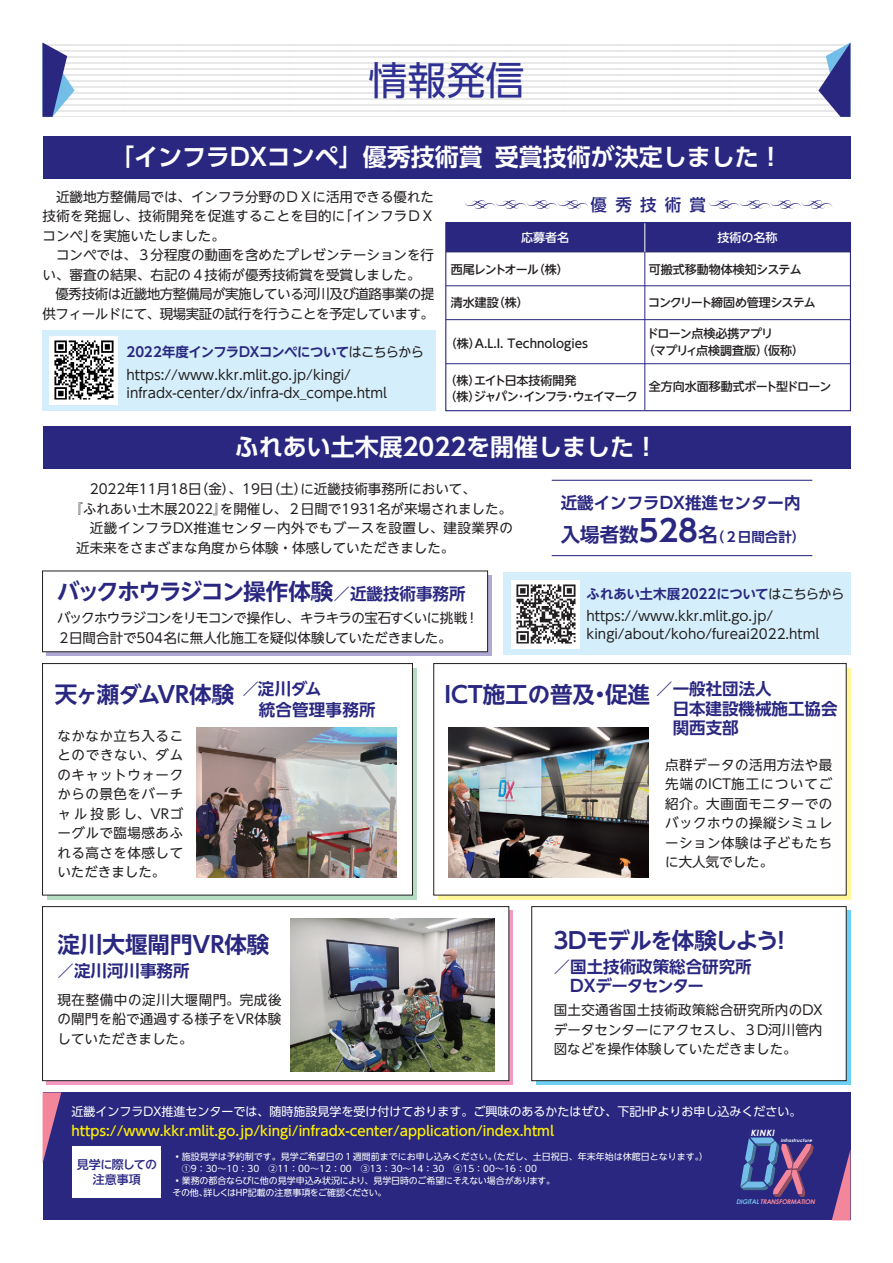
<style>
.page{position:relative;width:893px;height:1263px;background:#fff}
.page>*{position:absolute;margin:0;border:0;box-sizing:border-box;transform-origin:0 0}
.t1{font:39px "UD Shin Go Pro";color:#2e3092}
.t2{font:700 24px "UD Shin Go Pro De";color:#fff}
.t3{font:700 22.5px "UD Shin Go NT Pro De";letter-spacing:-.065em;color:#292780}
.t4{font:700 22.5px "UD Shin Go NT Pro De";letter-spacing:-.01em;color:#292780}
.t5{font:700 22.5px "UD Shin Go NT Pro De";letter-spacing:-.03em;color:#292780}
.t6{font:700 22.5px "UD Shin Go NT Pro De";letter-spacing:-.055em;color:#292780}
.t7{font:700 16.5px/19.5px "UD Shin Go NT Pro De";color:#292780}
.t8{font:700 16.5px "UD Shin Go Pro De";color:#292780}
.t9{font:500 16.5px "UD Shin Go NT Pro";letter-spacing:.5em;color:#292780}
.t10{font:13.5px/19.5px "UD Shin Go NT Pro";color:#231f20;text-align:justify}
.t11{font:500 13.5px "UD Shin Go Pro";color:#fff101}
.t12{font:13.5px/19.5px "UD Shin Go NT Pro";letter-spacing:-.045em;color:#231f20}
.t13{font:700 13.5px "UD Shin Go NT Pro De";letter-spacing:-.025em;color:#292780}
.t14{font:13.5px "UD Shin Go NT Pro";letter-spacing:.035em;color:#231f20}
.t15{font:700 13.5px "UD Shin Go Pro De";color:#292780}
.t16{font:12px "UD Shin Go Pro";color:#fff}
.t17{font:500 12px/16.5px "UD Shin Go NT Pro";letter-spacing:-.035em;color:#231f20}
.t18{font:500 12px "UD Shin Go NT Pro";color:#231f20}
.t19{font:500 12px/16.5px "UD Shin Go NT Pro";letter-spacing:-.095em;color:#231f20}
.t20{font:500 12px "UD Shin Go NT Pro";letter-spacing:-.07em;color:#231f20}
.t21{font:500 12px/15px "UD Shin Go NT Pro";letter-spacing:-.035em;color:#292780;text-align:center}
.t22{font:500 12px "UD Shin Go NT Pro";letter-spacing:-.09em;color:#231f20}
.t23{font:500 12px "UD Shin Go Pro";color:#fff}
.t24{font:9px/12px "UD Shin Go NT Pro";color:#fff}
.t25{font:italic 700 8.7px "Century Gothic";color:#fff}
.t26{font:italic 700 6.45px "Century Gothic";color:#f3869a}
.t27{font:italic 700 4.5px "Century Gothic";color:#fff}
.s1{font-family:"UD Shin Go NT Pro";font-weight:400;color:#231f20}
.s2{font-size:16.5px}
.s3{font-size:19.5px}
.s4{font-size:30px}
.s5{color:#73bde9}
</style>
<div class="page">
<div style="left:43px;top:1092px;width:807px;height:128px;background:#292780"></div>
<svg style="left:43px;top:1092px;width:18px;height:70px"></svg>
<svg style="left:832px;top:1151px;width:18px;height:69px"></svg>
<svg style="left:536px;top:911px;width:314px;height:174px;background:#64bee1"></svg>
<svg style="left:47px;top:911px;width:466px;height:174px;background:#e791b8"></svg>
<svg style="left:438px;top:668px;width:412px;height:231px;background:#dbd487"></svg>
<div style="left:47px;top:668px;width:370px;height:231px;background:linear-gradient(to right,#b3dcc0,#b3dcc0)"></div>
<div style="left:434px;top:663px;width:412px;height:232px;background:#fff;border:1px solid #231f20"></div>
<img style="left:448px;top:728px;width:200px;height:150px">
<div style="left:42px;top:663px;width:371px;height:232px;background:#fff;border:1px solid #231f20"></div>
<div style="left:47px;top:575px;width:445px;height:81px;background:linear-gradient(to right,#afaad3,#afaad3)"></div>
<div style="left:42px;top:571px;width:446px;height:81px;background:#fff;border:1px solid #231f20"></div>
<div style="left:42px;top:906px;width:467px;height:175px;background:#fff;border:1px solid #231f20"></div>
<div style="left:532px;top:906px;width:314px;height:175px;background:#fff;border:1px solid #231f20"></div>
<div style="left:73px;top:1146px;width:88px;height:52px;background:#fff"></div>
<svg style="left:740px;top:1137px;width:74px;height:60px"></svg>
<svg style="left:75px;top:44px;width:743px;height:73px"></svg>
<svg style="left:818px;top:43px;width:32px;height:74px"></svg>
<svg style="left:43px;top:43px;width:32px;height:74px"></svg>
<div style="left:43px;top:136px;width:807px;height:43px;background:#292780"></div>
<div style="left:43px;top:426px;width:807px;height:43px;background:#292780"></div>
<svg style="left:464px;top:200px;width:124px;height:9px"></svg>
<svg style="left:708px;top:200px;width:124px;height:9px"></svg>
<div style="left:43px;top:330px;width:393px;height:81px;background:#d4effb"></div>
<div style="left:446px;top:223px;width:404px;height:29px;background:#292780"></div>
<hr style="left:446px;top:252px;width:404px;height:1px;background:#32336a">
<hr style="left:446px;top:286px;width:404px;height:1px;background:#292780">
<hr style="left:446px;top:319px;width:404px;height:1px;background:#292780">
<hr style="left:446px;top:363px;width:404px;height:1px;background:#292780">
<hr style="left:645px;top:223px;width:1px;height:187px;background:#292780">
<svg style="left:645px;top:224px;width:1px;height:28px"></svg>
<div style="left:445px;top:222px;width:406px;height:189px;border:1px solid #292780"></div>
<img style="left:49px;top:336px;width:69px;height:68px">
<div style="left:503px;top:573px;width:347px;height:82px;background:#d4effb"></div>
<img style="left:511px;top:580px;width:69px;height:68px">
<hr style="left:552px;top:480px;width:260px;height:1px;background:#292780">
<hr style="left:552px;top:555px;width:260px;height:1px;background:#292780">
<img style="left:196px;top:728px;width:200px;height:150px">
<img style="left:291px;top:918px;width:204px;height:153px">
<h1 class="t1" style="left:368px;top:49px;width:157px">情報発信</h1>
<h2 class="t2" style="left:110px;top:138px;width:674px">「インフラDXコンペ」優秀技術賞 受賞技術が決定しました！</h2>
<p class="t10" style="left:43px;top:186px;width:393px;text-align:left">　近畿地方整備局では、インフラ分野のＤＸに活用できる優れた技術を発掘し、技術開発を促進することを目的に「インフラＤＸコンペ」を実施いたしました。<br>　コンペでは、３分程度の動画を含めたプレゼンテーションを行い、審査の結果、右記の４技術が優秀技術賞を受賞しました。　優秀技術は近畿地方整備局が実施している河川及び道路事業の提供フィールドにて、現場実証の試行を行うことを予定しています。</p>
<p class="t13" style="left:127px;top:341px;width:299px">2022年度インフラDXコンペについて<span class="s1">はこちらから</span></p>
<p class="t10" style="left:127px;top:366px;width:262px;line-height:18px">https://www.kkr.mlit.go.jp/kingi/ infradx-center/dx/infra-dx_compe.html</p>
<p class="t9" style="left:591px;top:191px;width:117px">優秀技術賞</p>
<p class="t23" style="left:521px;top:228px;width:49px">応募者名</p>
<p class="t23" style="left:718px;top:228px;width:61px">技術の名称</p>
<p class="t22" style="left:451px;top:259px;width:119px">西尾レントオール（株）</p>
<p class="t17" style="left:451px;top:294px;width:79px">清水建設（株）</p>
<p class="t18" style="left:445px;top:334px;width:145px">（株）A.L.I. Technologies</p>
<p class="t19" style="left:445px;top:372px;width:195px">（株）エイト日本技術開発<br>（株）ジャパン･インフラ･ウェイマーク</p>
<p class="t18" style="left:649px;top:259px;width:155px">可搬式移動物体検知システム</p>
<p class="t20" style="left:648px;top:293px;width:169px">コンクリート締固め管理システム</p>
<p class="t17" style="left:643px;top:325px;width:163px;text-indent:4px">ドローン点検必携アプリ<br>（マプリィ点検調査版）（仮称）</p>
<p class="t17" style="left:649px;top:378px;width:184px">全方向水面移動式ボート型ドローン</p>
<h2 class="t2" style="left:235px;top:428px;width:425px">ふれあい土木展2022を開催しました！</h2>
<p class="t10" style="left:76px;top:479px;width:401px">　2022年11月18日（金）、19日（土）に近畿技術事務所において、</p>
<p class="t10" style="left:70px;top:498px;width:444px">『ふれあい土木展2022』を開催し、２日間で1931名が来場されました。</p>
<p class="t14" style="left:76px;top:517px;width:438px">　近畿インフラDX推進センター内外でもブースを設置し、建設業界の</p>
<p class="t10" style="left:76px;top:537px;width:379px">近未来をさまざまな角度から体験・体感していただきました。</p>
<h3 class="t3" style="left:57px;top:573px;width:410px">バックホウラジコン操作体験<span class="s2">／近畿技術事務所</span></h3>
<p class="t12" style="left:57px;top:608px;width:423px">バックホウラジコンをリモコンで操作し、キラキラの宝石すくいに挑戦！<br>２日間合計で504名に無人化施工を疑似体験していただきました。</p>
<p class="t8" style="left:561px;top:489px;width:241px">近畿インフラDX推進センター内</p>
<p class="t15" style="left:561px;top:525px;width:246px"><span class="s3">入場者数</span><span class="s4">528</span><span class="s3">名</span>（２日間合計）</p>
<p class="t13" style="left:587px;top:583px;width:259px">ふれあい土木展2022について<span class="s1">はこちらから</span></p>
<p class="t10" style="left:587px;top:606px;width:234px;line-height:18px">https://www.kkr.mlit.go.jp/ kingi/about/koho/fureai2022.html</p>
<h3 class="t5" style="left:55px;top:676px;width:268px">天ヶ瀬ダムVR体験<sup>／淀川ダム</sup></h3>
<p class="t7" style="left:242px;top:700px;width:135px">　統合管理事務所</p>
<p class="t10" style="left:57px;top:725px;width:127px">なかなか立ち入ることのできない、ダムのキャットウォークからの景色をバーチャル投影し、VRゴーグルで臨場感あふれる高さを体感していただきました。</p>
<h3 class="t4" style="left:58px;top:926px;width:213px">淀川大堰閘門VR体験</h3>
<p class="t7" style="left:58px;top:961px;width:133px">／淀川河川事務所</p>
<p class="t10" style="left:58px;top:989px;width:225px">現在整備中の淀川大堰閘門。完成後の閘門を船で通過する様子をVR体験していただきました。</p>
<p class="t7" style="left:656px;top:679px;width:183px">／一般社団法人<br>　日本建設機械施工協会　関西支部</p>
<h3 class="t4" style="left:444px;top:676px;width:207px">ICT施工の普及・促進</h3>
<p class="t10" style="left:665px;top:754px;width:169px">点群データの活用方法や最先端のICT施工についてご紹介。大画面モニターでのバックホウの操縦シミュレーション体験は子どもたちに大人気でした。</p>
<h3 class="t6" style="left:550px;top:922px;width:244px">３Dモデルを体験しよう！</h3>
<p class="t7" style="left:554px;top:956px;width:199px">／国土技術政策総合研究所　DXデータセンター</p>
<p class="t10" style="left:554px;top:1000px;width:270px">国土交通省国土技術政策総合研究所内のDXデータセンターにアクセスし、３D河川管内図などを操作体験していただきました。</p>
<p class="t16" style="left:71px;top:1101px;width:731px">近畿インフラDX推進センターでは、随時施設見学を受け付けております。ご興味のあるかたはぜひ、下記HPよりお申し込みください。</p>
<p class="t11" style="left:71px;top:1119px;width:484px">https://www.kkr.mlit.go.jp/kingi/infradx-center/application/index.html</p>
<p class="t24" style="left:173px;top:1150px;width:537px">•施設見学は予約制です。見学ご希望日の１週間前までにお申し込みください。（ただし、土日祝日、年末年始は休館日となります。）　①9：30～10：30　②11：00～12：00　③13：30～14：30　④15：00～16：00</p>
<p class="t24" style="left:172px;top:1174px;width:384px">•業務の都合ならびに他の見学申込み状況により、見学日時のご希望にそえない場合があります。その他、詳しくはHP記載の注意事項をご確認ください。</p>
<p class="t25" style="left:750px;top:1128px;width:27px">KINKI</p>
<p class="t27" style="left:781px;top:1138px;width:34px">infrastructure</p>
<p class="t21" style="left:77px;top:1157px;width:82px">見学に際しての注意事項</p>
<p class="t26" style="left:736px;top:1198px;width:82px"><span class="s5">DIGITAL</span> TRANSFORMATION</p>
</div>
